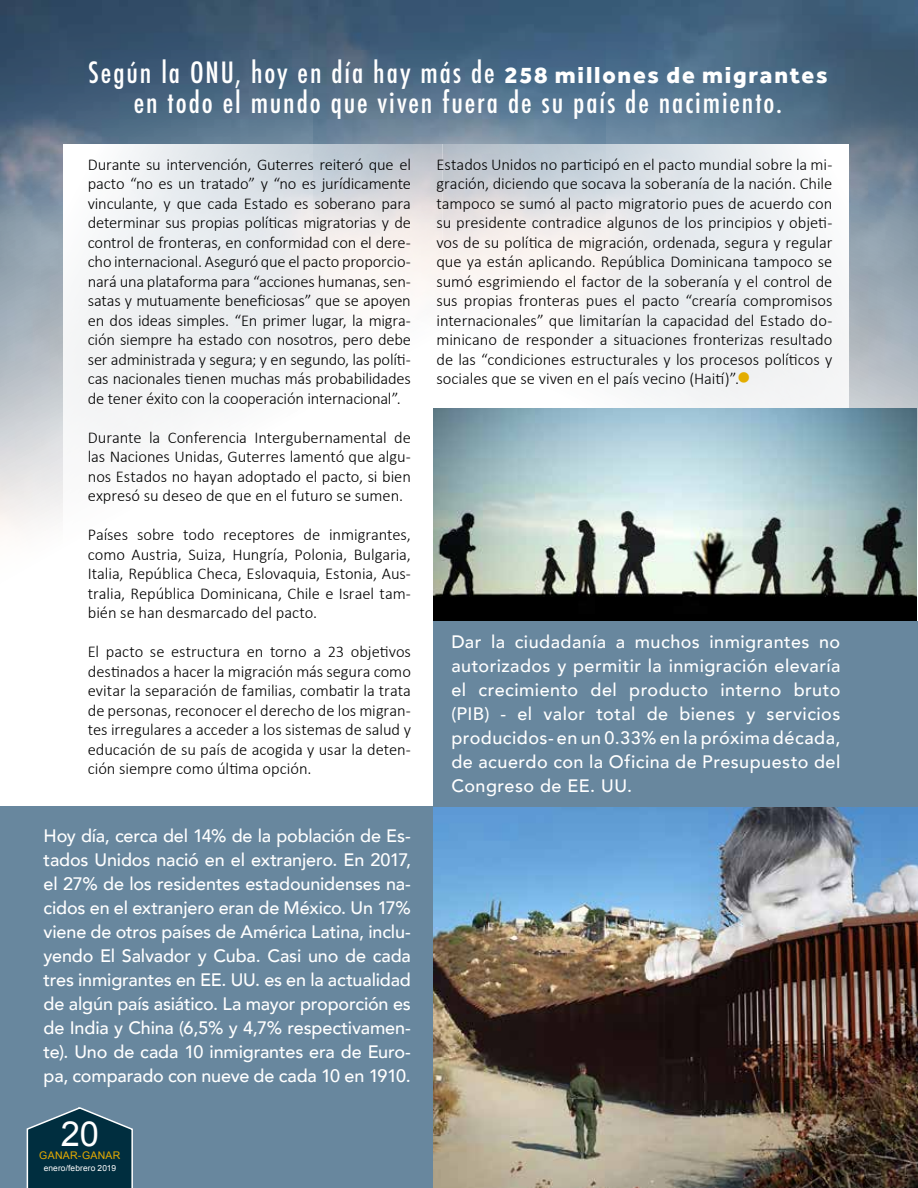
<style>
.page{position:relative;width:918px;height:1188px;background:#fff}
.page>*{position:absolute;margin:0;border:0;box-sizing:border-box;transform-origin:0 0}
.t1{font:34.5px "Arial";color:#fff}
.t2{font:500 condensed 28.5px/30px "Futura";letter-spacing:.065em;color:#fff;text-align:center}
.t3{font:500 18px/24px "Avenir";letter-spacing:.005em;color:#fff;text-align:justify}
.t4{font:300 16.5px/19.5px "Calibri";letter-spacing:-.005em;color:#000;text-align:justify}
.t5{font:10.5px "Arial";letter-spacing:.03em;color:#e8ac00}
.t6{font:8.4px "Arial";letter-spacing:.01em;color:#fff}
.s1{font-family:"Effra";font-weight:800;font-stretch:normal;font-size:24px}
.s2{color:#e3ad00}
</style>
<div class="page">
<img style="left:0;top:352px;width:434px;height:397px">
<img style="left:0;top:0;width:918px;height:352px">
<svg style="left:63px;top:144px;width:379px;height:563px"></svg>
<svg style="left:442px;top:144px;width:406px;height:264px;fill:#f0f1f2"></svg>
<div style="left:0;top:807px;width:434px;height:381px;background:#68879e"></div>
<img style="left:434px;top:807px;width:484px;height:381px">
<img style="left:434px;top:408px;width:483px;height:214px">
<div style="left:434px;top:622px;width:484px;height:185px;background:#68879e"></div>
<svg style="left:26px;top:1107px;width:107px;height:81px;background:#184253"></svg>
<h2 class="t2" style="left:88px;top:57px;width:741px">Según la ONU, hoy en día hay más de <span class="s1">258 millones de migrantes </span>en todo el mundo que viven fuera de su país de nacimiento.</h2>
<p class="t4" style="left:88px;top:156px;width:325px">Durante su intervención, Guterres reiteró que el pacto “no es un tratado” y “no es jurídicamente vinculante, y que cada Estado es soberano para determinar sus propias políticas migratorias y de control de fronteras, en conformidad con el dere&shy;cho internacional. Aseguró que el pacto proporcio&shy;nará una plataforma para “acciones humanas, sen&shy;satas y mutuamente beneficiosas” que se apoyen en dos ideas simples. “En primer lugar, la migra&shy;ción siempre ha estado con nosotros, pero debe ser administrada y segura; y en segundo, las políti&shy;cas nacionales tienen muchas más probabilidades de tener éxito con la cooperación internacional”.</p>
<p class="t4" style="left:88px;top:429px;width:325px">Durante la Conferencia Intergubernamental de las Naciones Unidas, Guterres lamentó que algu&shy;nos Estados no hayan adoptado el pacto, si bien expresó su deseo de que en el futuro se sumen.</p>
<p class="t4" style="left:88px;top:526px;width:325px">Países sobre todo receptores de inmigrantes, como Austria, Suiza, Hungría, Polonia, Bulgaria, Italia, República Checa, Eslovaquia, Estonia, Aus&shy;tralia, República Dominicana, Chile e Israel tam&shy;bién se han desmarcado del pacto.</p>
<p class="t4" style="left:88px;top:643px;width:325px">El pacto se estructura en torno a 23 objetivos destinados a hacer la migración más segura como evitar la separación de familias, combatir la trata de personas, reconocer el derecho de los migran&shy;tes irregulares a acceder a los sistemas de salud y educación de su país de acogida y usar la deten&shy;ción siempre como última opción.</p>
<p class="t3" style="left:44px;top:824px;width:369px">Hoy día, cerca del 14% de la población de Es&shy;tados Unidos nació en el extranjero. En 2017, el 27% de los residentes estadounidenses na&shy;cidos en el extranjero eran de México. Un 17% viene de otros países de América Latina, inclu&shy;yendo El Salvador y Cuba. Casi uno de cada tres inmigrantes en EE. UU. es en la actualidad de algún país asiático. La mayor proporción es de India y China (6,5% y 4,7% respectivamen&shy;te). Uno de cada 10 inmigrantes era de Euro&shy;pa, comparado con nueve de cada 10 en 1910.</p>
<h1 class="t1" style="left:61px;top:1114px;width:40px">20</h1>
<p class="t5" style="left:39px;top:1150px;width:83px">GANAR-GANAR</p>
<p class="t6" style="left:44px;top:1163px;width:74px">enero/febrero 2019</p>
<p class="t4" style="left:436px;top:156px;width:397px">Estados Unidos no participó en el pacto mundial sobre la mi&shy;gración, diciendo que socava la soberanía de la nación. Chile tampoco se sumó al pacto migratorio pues de acuerdo con su presidente contradice algunos de los principios y objeti&shy;vos de su política de migración, ordenada, segura y regular que ya están aplicando. República Dominicana tampoco se sumó esgrimiendo el factor de la soberanía y el control de sus propias fronteras pues el pacto “crearía compromisos internacionales” que limitarían la capacidad del Estado do&shy;minicano de responder a situaciones fronterizas resultado de las “condiciones estructurales y los procesos políticos y sociales que se viven en el país vecino (Haití)”.<span class="s2">●</span></p>
<p class="t3" style="left:451px;top:630px;width:391px">Dar la ciudadanía a muchos inmigrantes no autorizados y permitir la inmigración elevaría el crecimiento del producto interno bruto (PIB) - el valor total de bienes y servicios producidos- en un 0.33% en la próxima década, de acuerdo con la Oficina de Presupuesto del Congreso de EE. UU.</p>
</div>
